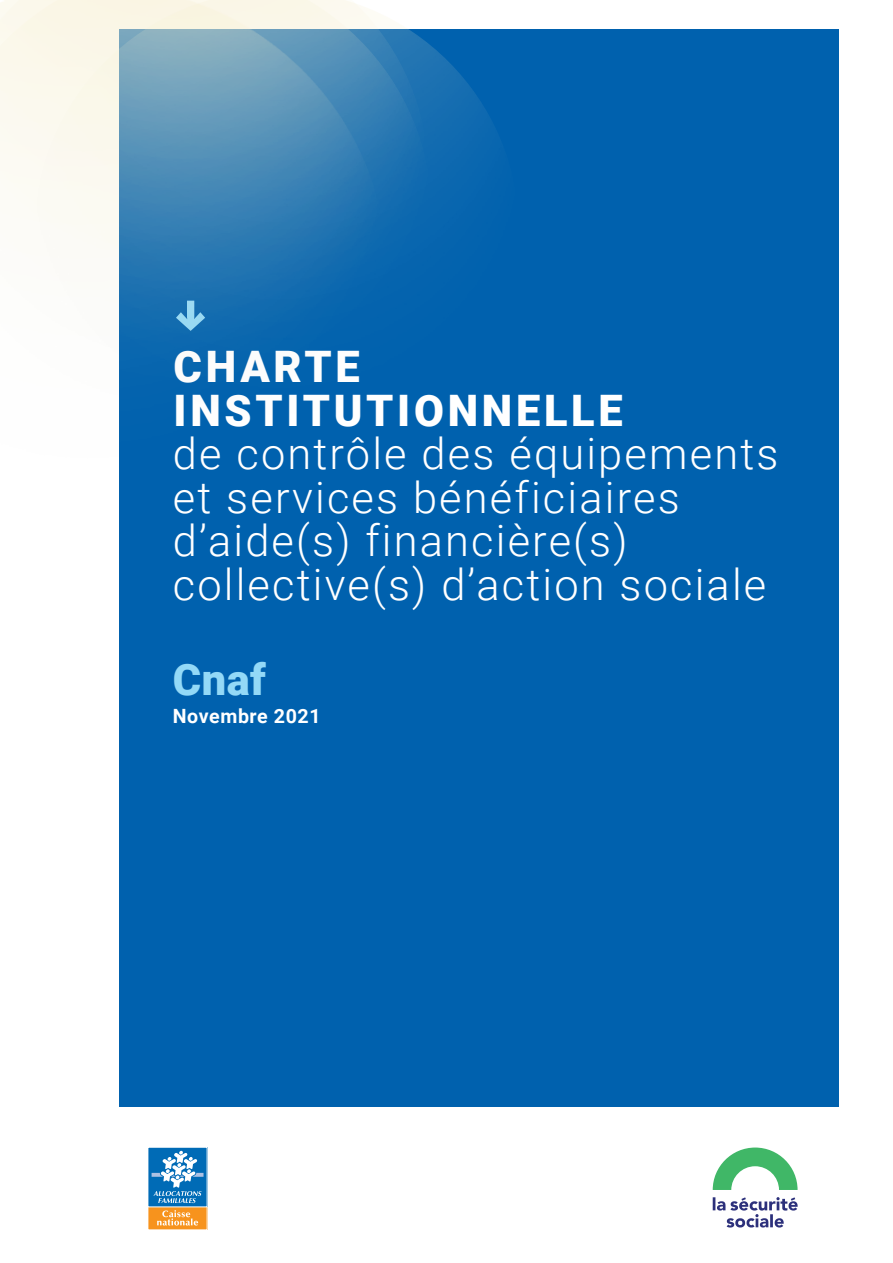
<style>
.page{position:relative;width:893px;height:1263px;background:#fff}
.page>*{position:absolute;margin:0;border:0;box-sizing:border-box;transform-origin:0 0}
.t1{font:300 43.35px/43.3px "Roboto";letter-spacing:.05em;color:#fff}
.t2{font:900 43.35px "Roboto";color:#93d9f7}
.t3{font:700 19.65px "Roboto";letter-spacing:.03em;color:#fff}
.s1{font-weight:900}
</style>
<div class="page">
<div style="left:119px;top:30px;width:720px;height:1077px;background:#0061ae"></div>
<svg style="left:429px;top:29px;width:90px;height:177px"></svg>
<svg style="left:0;top:0;width:429px;height:354px"></svg>
<svg style="left:150px;top:1207px;width:55px;height:21px"></svg>
<div style="left:148px;top:1147px;width:59px;height:60px;background:#006bb6"></div>
<svg style="left:152px;top:1151px;width:52px;height:52px"></svg>
<svg style="left:157px;top:1210px;width:41px;height:15px"></svg>
<svg style="left:713px;top:1147px;width:85px;height:43px"></svg>
<svg style="left:713px;top:1197px;width:85px;height:31px"></svg>
<p class="t1" style="left:173px;top:344px;width:607px"><span class="s1">CHARTE<br>INSTITUTIONNELLE<br></span>de contrôle des équipements et services bénéficiaires d’aide(s) financière(s) collective(s) d’action sociale</p>
<p class="t2" style="left:173px;top:649px;width:94px">Cnaf</p>
<p class="t3" style="left:173px;top:702px;width:149px">Novembre 2021</p>
</div>
